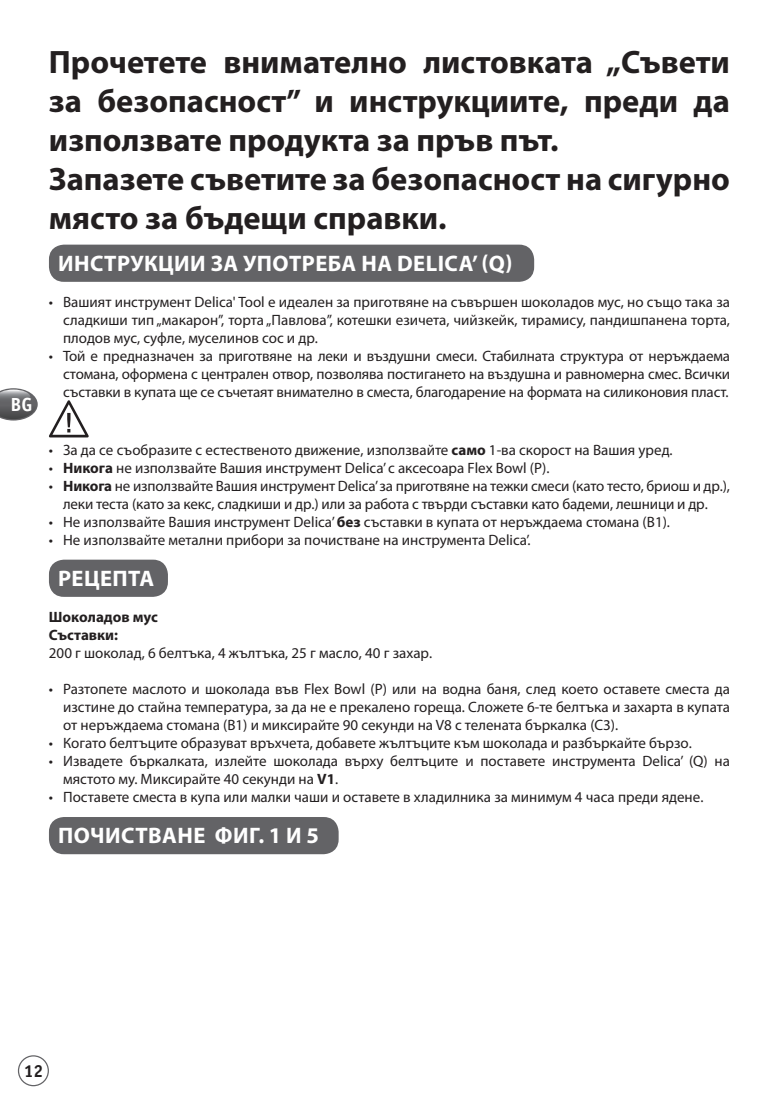
<style>
.page{position:relative;width:779px;height:1105px;background:#fff}
.page>*{position:absolute;margin:0;border:0;box-sizing:border-box;transform-origin:0 0}
.t1{font:700 32.5px/39px "Myriad Pro";color:#231f20}
.t2{font:700 22.5px "Myriad Pro";letter-spacing:.02em;color:#fff}
.t3{font:700 19px "Officina Sans";color:#fff}
.t4{font:700 17.5px "Officina Sans";color:#231f20}
.t5{font:15px/18px "Myriad Pro";color:#231f20;text-align:justify}
.t6{font:700 15px/18px "Myriad Pro";color:#231f20}
.s1{font-weight:700}
</style>
<div class="page">
<div style="left:18px;top:1055px;width:31px;height:31px;border:1px solid #636366;border-radius:50%"></div>
<svg style="left:0;top:388px;width:38px;height:33px"></svg>
<div style="left:49px;top:245px;width:485px;height:37px;background:#636366;border-radius:15px"></div>
<div style="left:49px;top:560px;width:119px;height:37px;background:#636366;border-radius:15px"></div>
<div style="left:49px;top:817px;width:289px;height:37px;background:#636366;border-radius:15px"></div>
<svg style="left:49px;top:400px;width:40px;height:37px"></svg>
<p class="t3" style="left:11px;top:392px;width:23px">BG</p>
<h1 class="t1" style="left:49px;top:42px;width:682px">Прочетете внимателно листовката „Съвети за безопасност” и инструкциите, преди да използвате продукта за пръв път.<br>Запазете съветите за безопасност на сигурно място за бъдещи справки.</h1>
<h2 class="t2" style="left:58px;top:249px;width:455px">ИНСТРУКЦИИ ЗА УПОТРЕБА НА DELICA’ (Q)</h2>
<p class="t5" style="left:63px;top:293px;width:668px;text-indent:-14px">• Вашият инструмент Delica' Tool е идеален за приготвяне на съвършен шоколадов мус, но също така за сладкиши тип „макарон”, торта „Павлова”, котешки езичета, чийзкейк, тирамису, пандишпанена торта, плодов мус, суфле, муселинов сос и др.</p>
<p class="t5" style="left:63px;top:347px;width:668px;text-indent:-14px">• Той е предназначен за приготвяне на леки и въздушни смеси. Стабилната структура от неръждаема стомана, оформена с централен отвор, позволява постигането на въздушна и равномерна смес. Всички съставки в купата ще се съчетаят внимателно в сместа, благодарение на формата на силиконовия пласт.</p>
<p class="t5" style="left:49px;top:441px;width:625px">• За да се съобразите с естественото движение, използвайте <span class="s1">само</span> 1-ва скорост на Вашия уред.</p>
<p class="t5" style="left:49px;top:459px;width:502px">• <span class="s1">Никога</span> не използвайте Вашия инструмент Delica’ с аксесоара Flex Bowl (P).</p>
<p class="t5" style="left:49px;top:477px;width:682px;text-align:center">• <span class="s1">Никога</span> не използвайте Вашия инструмент Delica’ за приготвяне на тежки смеси (като тесто, бриош и др.), леки теста (като за кекс, сладкиши и др.) или за работа с твърди съставки като бадеми, лешници и др.</p>
<p class="t5" style="left:49px;top:513px;width:622px">• Не използвайте Вашия инструмент Delica’ <span class="s1">без</span> съставки в купата от неръждаема стомана (B1).</p>
<p class="t5" style="left:49px;top:531px;width:483px">• Не използвайте метални прибори за почистване на инструмента Delica’.</p>
<h2 class="t2" style="left:58px;top:564px;width:98px">РЕЦЕПТА</h2>
<p class="t6" style="left:49px;top:608px;width:110px">Шоколадов мус<br>Съставки:</p>
<p class="t5" style="left:49px;top:644px;width:384px">200 г шоколад, 6 белтъка, 4 жълтъка, 25 г масло, 40 г захар.</p>
<p class="t5" style="left:63px;top:680px;width:668px;text-indent:-14px">• Разтопете маслото и шоколада във Flex Bowl (P) или на водна баня, след което оставете сместа да изстине до стайна температура, за да не е прекалено гореща. Сложете 6-те белтъка и захарта в купата от неръждаема стомана (B1) и миксирайте 90 секунди на V8 с телената бъркалка (C3).</p>
<p class="t5" style="left:49px;top:734px;width:644px">• Когато белтъците образуват връхчета, добавете жълтъците към шоколада и разбъркайте бързо.</p>
<p class="t5" style="left:63px;top:752px;width:668px;text-indent:-14px">• Извадете бъркалката, излейте шоколада върху белтъците и поставете инструмента Delica’ (Q) на мястото му. Миксирайте 40 секунди на <span class="s1">V1</span>.</p>
<p class="t5" style="left:49px;top:788px;width:655px">• Поставете сместа в купа или малки чаши и оставете в хладилника за минимум 4 часа преди ядене.</p>
<h2 class="t2" style="left:58px;top:821px;width:262px">ПОЧИСТВАНЕ ФИГ. 1 И 5</h2>
<p class="t4" style="left:24px;top:1060px;width:21px">12</p>
</div>
